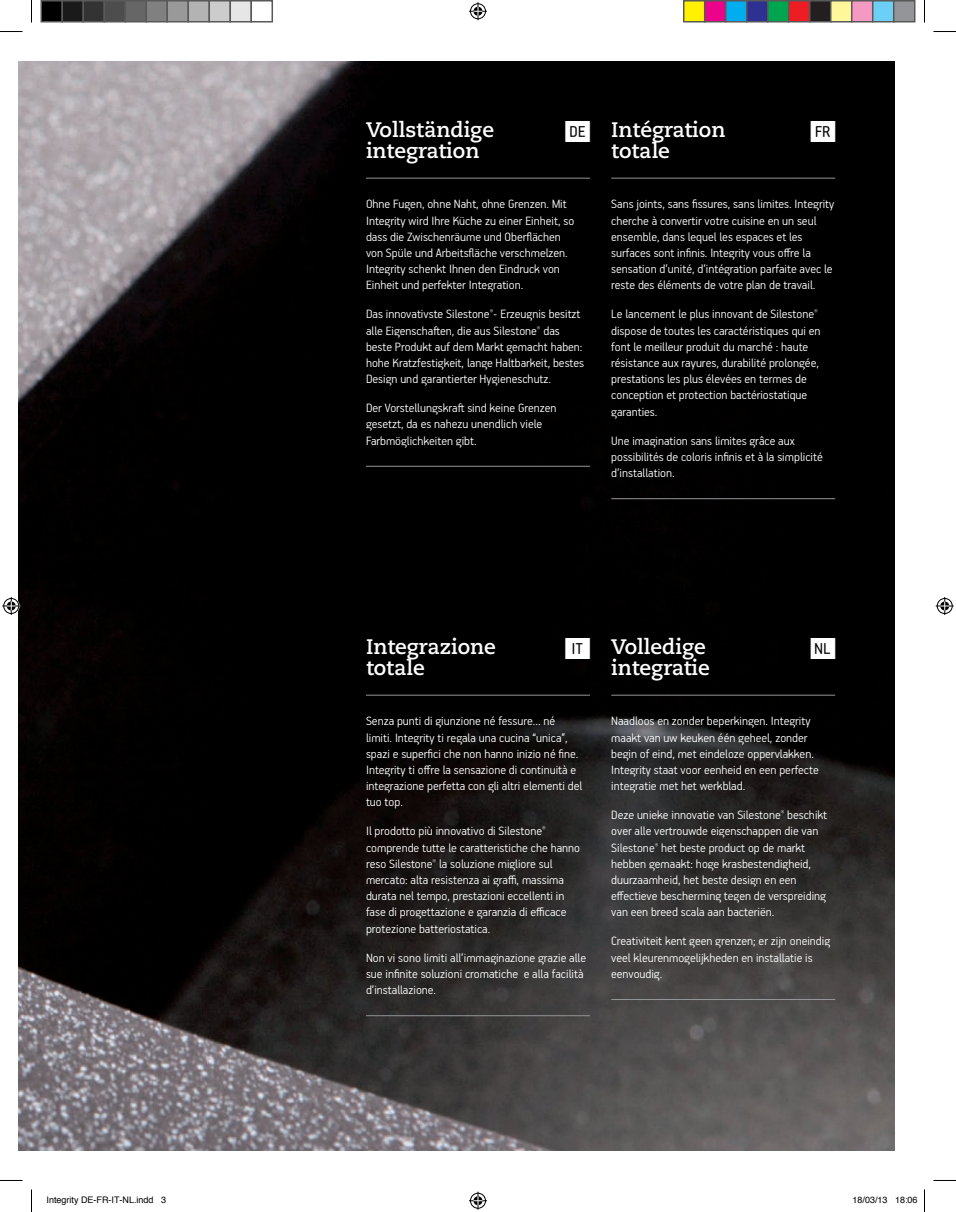
<style>
.page{position:relative;width:956px;height:1212px;background:#fff}
.page>*{position:absolute;margin:0;border:0;box-sizing:border-box;transform-origin:0 0}
.t1{font:700 21px/21px "Caecilia LT Std";color:#fff}
.t2{font:300 13.5px/16.2px "PF Handbook Pro";color:#fff}
.t3{font:9px "Helvetica";color:#000}
</style>
<div class="page">
<img style="left:19px;top:61px;width:876px;height:1089px">
<hr style="left:366px;top:178px;width:224px;height:1px;background:#939598">
<hr style="left:366px;top:466px;width:224px;height:1px;background:#939598">
<hr style="left:611px;top:178px;width:224px;height:1px;background:#939598">
<hr style="left:611px;top:498px;width:224px;height:1px;background:#939598">
<hr style="left:366px;top:694px;width:224px;height:1px;background:#939598">
<hr style="left:366px;top:1015px;width:224px;height:1px;background:#939598">
<hr style="left:611px;top:694px;width:224px;height:1px;background:#939598">
<hr style="left:611px;top:998px;width:224px;height:1px;background:#939598">
<svg style="left:0;top:31px;width:22px;height:1px"></svg>
<svg style="left:933px;top:31px;width:23px;height:1px"></svg>
<svg style="left:31px;top:0;width:1px;height:22px"></svg>
<svg style="left:31px;top:1189px;width:1px;height:22px"></svg>
<svg style="left:924px;top:0;width:1px;height:22px"></svg>
<svg style="left:924px;top:1189px;width:1px;height:22px"></svg>
<svg style="left:469px;top:2px;width:18px;height:18px"></svg>
<svg style="left:469px;top:1191px;width:18px;height:18px"></svg>
<svg style="left:2px;top:597px;width:18px;height:18px"></svg>
<svg style="left:936px;top:597px;width:18px;height:18px"></svg>
<div style="left:41px;top:1px;width:21px;height:21px;background:#000"></div>
<div style="left:40px;top:0;width:23px;height:22px;border:2px solid #595959"></div>
<div style="left:62px;top:1px;width:21px;height:21px;background:#1a1a1a"></div>
<div style="left:62px;top:0;width:22px;height:22px;border:2px solid #595959"></div>
<div style="left:83px;top:1px;width:21px;height:21px;background:#333"></div>
<div style="left:82px;top:0;width:23px;height:22px;border:2px solid #595959"></div>
<div style="left:104px;top:1px;width:21px;height:21px;background:#4d4d4d"></div>
<div style="left:104px;top:0;width:22px;height:22px;border:2px solid #595959"></div>
<div style="left:125px;top:1px;width:21px;height:21px;background:#666"></div>
<div style="left:124px;top:0;width:23px;height:22px;border:2px solid #595959"></div>
<div style="left:146px;top:1px;width:21px;height:21px;background:#808080"></div>
<div style="left:146px;top:0;width:22px;height:22px;border:2px solid #595959"></div>
<div style="left:167px;top:1px;width:21px;height:21px;background:#999"></div>
<div style="left:166px;top:0;width:23px;height:22px;border:2px solid #595959"></div>
<div style="left:188px;top:1px;width:21px;height:21px;background:#b3b3b3"></div>
<div style="left:188px;top:0;width:22px;height:22px;border:2px solid #595959"></div>
<div style="left:209px;top:1px;width:21px;height:21px;background:#ccc"></div>
<div style="left:208px;top:0;width:23px;height:22px;border:2px solid #595959"></div>
<div style="left:230px;top:1px;width:21px;height:21px;background:#e6e6e6"></div>
<div style="left:230px;top:0;width:22px;height:22px;border:2px solid #595959"></div>
<div style="left:250px;top:0;width:23px;height:22px;border:2px solid #595959"></div>
<div style="left:684px;top:1px;width:21px;height:21px;background:#fff101"></div>
<div style="left:683px;top:0;width:22px;height:22px;border:2px solid #595959"></div>
<div style="left:705px;top:1px;width:21px;height:21px;background:#ed028c"></div>
<div style="left:704px;top:0;width:22px;height:22px;border:2px solid #595959"></div>
<div style="left:726px;top:1px;width:21px;height:21px;background:#00aeef"></div>
<div style="left:725px;top:0;width:22px;height:22px;border:2px solid #595959"></div>
<div style="left:747px;top:1px;width:21px;height:21px;background:#2e3092"></div>
<div style="left:746px;top:0;width:22px;height:22px;border:2px solid #595959"></div>
<div style="left:768px;top:1px;width:21px;height:21px;background:#00a54f"></div>
<div style="left:767px;top:0;width:22px;height:22px;border:2px solid #595959"></div>
<div style="left:789px;top:1px;width:21px;height:21px;background:#ee1d23"></div>
<div style="left:788px;top:0;width:22px;height:22px;border:2px solid #595959"></div>
<div style="left:810px;top:1px;width:21px;height:21px;background:#231f20"></div>
<div style="left:809px;top:0;width:22px;height:22px;border:2px solid #595959"></div>
<div style="left:831px;top:1px;width:21px;height:21px;background:#fff79a"></div>
<div style="left:830px;top:0;width:22px;height:22px;border:2px solid #595959"></div>
<div style="left:852px;top:1px;width:21px;height:21px;background:#f499c2"></div>
<div style="left:851px;top:0;width:22px;height:22px;border:2px solid #595959"></div>
<div style="left:873px;top:1px;width:21px;height:21px;background:#6bcff6"></div>
<div style="left:872px;top:0;width:22px;height:22px;border:2px solid #595959"></div>
<div style="left:894px;top:1px;width:21px;height:21px;background:#939598"></div>
<div style="left:893px;top:0;width:22px;height:22px;border:2px solid #595959"></div>
<svg style="left:811px;top:637px;width:24px;height:21px"></svg>
<svg style="left:811px;top:121px;width:24px;height:21px"></svg>
<svg style="left:565px;top:637px;width:25px;height:21px"></svg>
<svg style="left:565px;top:121px;width:25px;height:21px"></svg>
<h1 class="t1" style="left:366px;top:119px;width:130px">Vollständige integration</h1>
<p class="t2" style="left:366px;top:195px;width:210px">Ohne Fugen, ohne Naht, ohne Grenzen. Mit Integrity wird Ihre Küche zu einer Einheit, so dass die Zwischenräume und Oberflächen von Spüle und Arbeitsfläche verschmelzen.<br>Integrity schenkt Ihnen den Eindruck von Einheit und perfekter Integration.</p>
<p class="t2" style="left:366px;top:305px;width:220px">Das innovativste Silestone<sup>®</sup>- Erzeugnis besitzt alle Eigenschaften, die aus Silestone<sup>®</sup> das beste Produkt auf dem Markt gemacht haben: hohe Kratzfestigkeit, lange Haltbarkeit, bestes Design und garantierter Hygieneschutz.</p>
<p class="t2" style="left:366px;top:399px;width:192px">Der Vorstellungskraft sind keine Grenzen gesetzt, da es nahezu unendlich viele<br>Farbmöglichkeiten gibt.</p>
<h1 class="t1" style="left:611px;top:119px;width:116px">Intégration totale</h1>
<p class="t2" style="left:611px;top:195px;width:225px">Sans joints, sans fissures, sans limites. Integrity cherche à convertir votre cuisine en un seul ensemble, dans lequel les espaces et les surfaces sont infinis. Integrity vous offre la sensation d’unité, d’intégration parfaite avec le reste des éléments de votre plan de travail.</p>
<p class="t2" style="left:611px;top:305px;width:211px">Le lancement le plus innovant de Silestone<sup>® </sup>dispose de toutes les caractéristiques qui en font le meilleur produit du marché : haute résistance aux rayures, durabilité prolongée, prestations les plus élevées en termes de conception et protection bactériostatique garanties.</p>
<p class="t2" style="left:611px;top:431px;width:213px">Une imagination sans limites grâce aux possibilités de coloris infinis et à la simplicité d’installation.</p>
<h1 class="t1" style="left:366px;top:636px;width:131px">Integrazione totale</h1>
<p class="t2" style="left:366px;top:712px;width:218px">Senza punti di giunzione né fessure... né limiti. Integrity ti regala una cucina “unica”, spazi e superfici che non hanno inizio né fine.<br>Integrity ti offre la sensazione di continuità e integrazione perfetta con gli altri elementi del tuo top.</p>
<p class="t2" style="left:366px;top:822px;width:216px">Il prodotto più innovativo di Silestone<sup>® </sup>comprende tutte le caratteristiche che hanno reso Silestone<sup>®</sup> la soluzione migliore sul mercato: alta resistenza ai graffi, massima durata nel tempo, prestazioni eccellenti in fase di progettazione e garanzia di efficace protezione batteriostatica.</p>
<p class="t2" style="left:366px;top:948px;width:222px">Non vi sono limiti all’immaginazione grazie alle sue infinite soluzioni cromatiche e alla facilità d’installazione.</p>
<h1 class="t1" style="left:611px;top:636px;width:100px">Volledige integratie</h1>
<p class="t2" style="left:611px;top:712px;width:209px">Naadloos en zonder beperkingen. Integrity maakt van uw keuken één geheel, zonder begin of eind, met eindeloze oppervlakken.<br>Integrity staat voor eenheid en een perfecte integratie met het werkblad.</p>
<p class="t2" style="left:611px;top:806px;width:217px">Deze unieke innovatie van Silestone<sup>®</sup> beschikt over alle vertrouwde eigenschappen die van Silestone<sup>®</sup> het beste product op de markt hebben gemaakt: hoge krasbestendigheid, duurzaamheid, het beste design en een effectieve bescherming tegen de verspreiding van een breed scala aan bacteriën.</p>
<p class="t2" style="left:611px;top:932px;width:220px">Creativiteit kent geen grenzen; er zijn oneindig veel kleurenmogelijkheden en installatie is eenvoudig.</p>
<p class="t3" style="left:46px;top:1192px;width:121px">Integrity DE-FR-IT-NL.indd 3</p>
<p class="t3" style="left:852px;top:1192px;width:67px">18/03/13 18:06</p>
</div>
